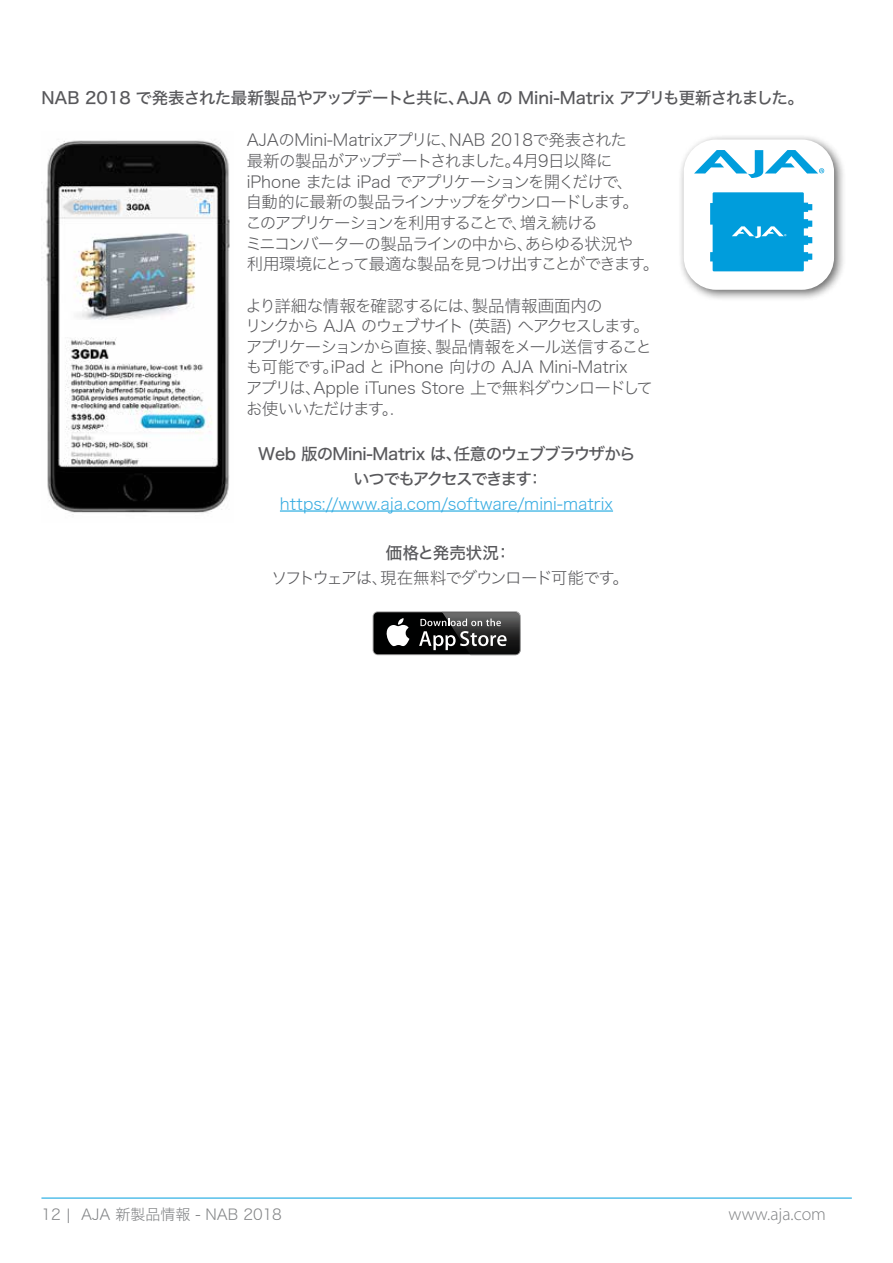
<style>
.page{position:relative;width:893px;height:1263px;background:#fff}
.page>*{position:absolute;margin:0;border:0;box-sizing:border-box;transform-origin:0 0}
.t1{font:300 18px "Myriad Pro";color:#808284}
.t2{font:16.5px/20.7px "Hiragino Sans W2";letter-spacing:-.06em;color:#58585b}
.t3{font:16.5px "Hiragino Sans W5";letter-spacing:-.025em;color:#58585b}
.t4{font:16.5px/24.8px "Hiragino Sans W5";letter-spacing:-.08em;color:#58585b;text-align:center}
.t5{font:16.5px "Hiragino Sans W2";color:#35abe1}
.t6{font:16.5px "Hiragino Sans W5";color:#58585b}
.t7{font:15px "Hiragino Sans W2";color:#808284}
</style>
<div class="page">
<hr style="left:41px;top:1198px;width:811px;height:1px;background:#00a0df">
<hr style="left:280px;top:511px;width:333px;height:1px;background:#009ddc">
<svg style="left:373px;top:611px;width:148px;height:44px"></svg>
<div style="left:374px;top:612px;width:146px;height:42px;background:#000101;border-radius:4px"></div>
<svg style="left:386px;top:618px;width:23px;height:28px"></svg>
<img style="left:442px;top:611px;width:79px;height:44px">
<img style="left:442px;top:612px;width:78px;height:42px">
<svg style="left:419px;top:618px;width:88px;height:32px"></svg>
<img style="left:46px;top:140px;width:184px;height:375px">
<div style="left:678px;top:134px;width:168px;height:168px;background:#000;opacity:.6"></div>
<div style="left:684px;top:139px;width:150px;height:151px;background:#fff;border-radius:32px"></div>
<svg style="left:694px;top:150px;width:130px;height:28px"></svg>
<svg style="left:710px;top:192px;width:102px;height:79px;background:#19a6df"></svg>
<p class="t3" style="left:41px;top:83px;width:764px">NAB 2018 で発表された最新製品やアップデートと共に、AJA の Mini-Matrix アプリも更新されました。</p>
<p class="t2" style="left:245px;top:129px;width:415px">AJAのMini-Matrixアプリに、NAB 2018で発表された<br>最新の製品がアップデートされました。4月9日以降にiPhone または iPad でアプリケーションを開くだけで、<br>自動的に最新の製品ラインナップをダウンロードします。<br>このアプリケーションを利用することで、増え続ける<br>ミニコンバーターの製品ラインの中から、あらゆる状況や<br>利用環境にとって最適な製品を見つけ出すことができます。</p>
<p class="t2" style="left:245px;top:294px;width:409px">より詳細な情報を確認するには、製品情報画面内の<br>リンクから AJA のウェブサイト (英語) へアクセスします。アプリケーションから直接、製品情報をメール送信することも可能です。iPad と iPhone 向けの AJA Mini-Matrix<br>アプリは、Apple iTunes Store 上で無料ダウンロードしてお使いいただけます。.</p>
<p class="t4" style="left:258px;top:440px;width:379px">Web 版のMini-Matrix は、任意のウェブブラウザからいつでもアクセスできます：</p>
<p class="t5" style="left:280px;top:489px;width:335px">https://www.aja.com/software/mini-matrix</p>
<p class="t6" style="left:386px;top:538px;width:127px">価格と発売状況：</p>
<p class="t2" style="left:271px;top:566px;width:359px">ソフトウェアは、現在無料でダウンロード可能です。</p>
<p class="t7" style="left:41px;top:1201px;width:242px">12 | AJA 新製品情報 - NAB 2018</p>
<p class="t1" style="left:728px;top:1204px;width:99px">www.aja.com</p>
</div>
